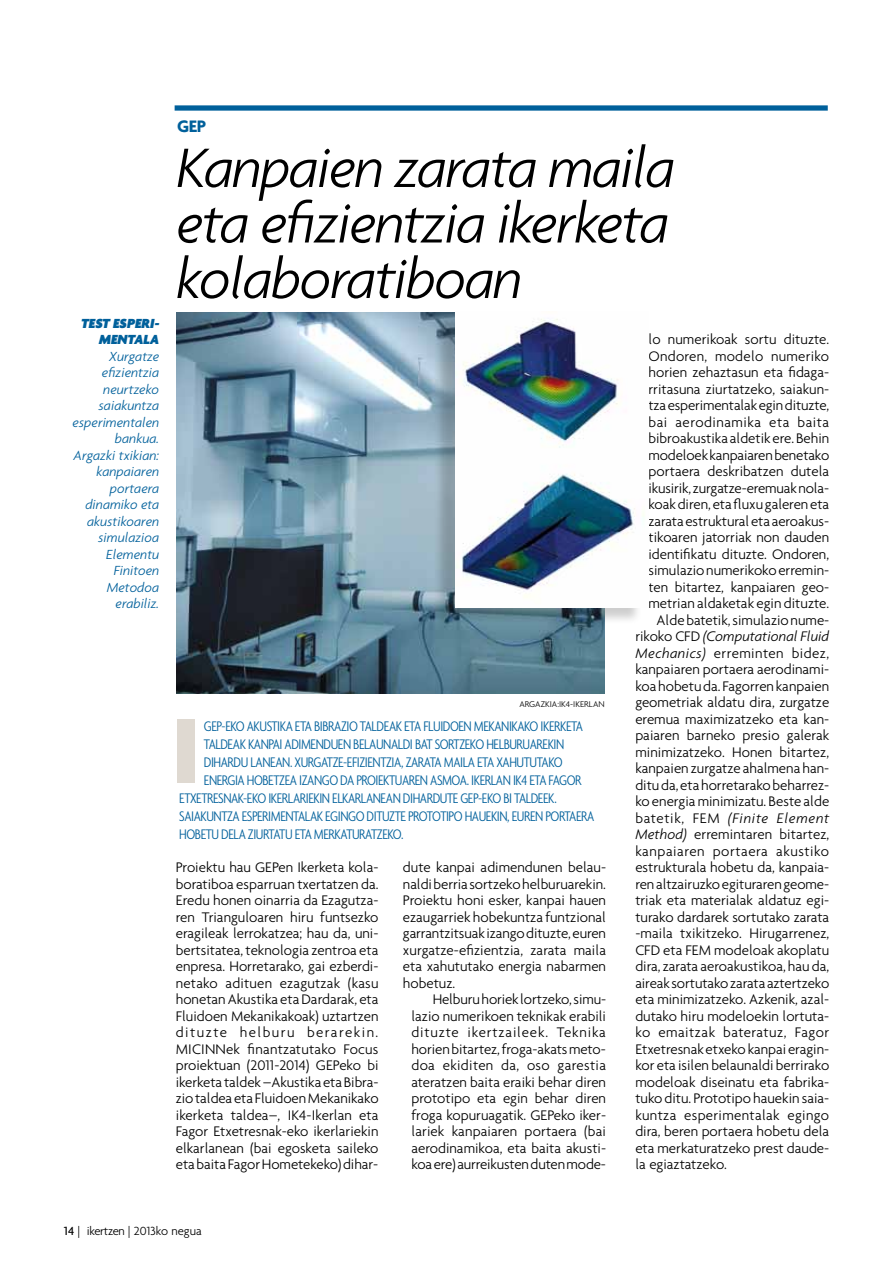
<style>
.page{position:relative;width:893px;height:1263px;background:#fff}
.page>*{position:absolute;margin:0;border:0;box-sizing:border-box;transform-origin:0 0}
.t1{font:italic 300 60px/55.5px "Agenda";letter-spacing:-.03em;color:#000;text-align:justify}
.t2{font:700 18px "Agenda";color:#00609b}
.t3{font:300 15px/16.5px "Agenda";color:#000;text-align:justify}
.t4{font:300 condensed 15px "Agenda";letter-spacing:-.03em;color:#00609b}
.t5{font:300 15px "Agenda";letter-spacing:.035em;color:#000}
.t6{font:300 15px "Agenda";letter-spacing:.02em;color:#000}
.t7{font:italic 300 15px "Agenda";color:#000}
.t8{font:300 15px "Agenda";letter-spacing:.03em;color:#000}
.t9{font:italic 300 15px "Agenda";letter-spacing:.045em;color:#000}
.t10{font:italic 300 14.25px/16.5px "Agenda";color:#00609b;text-align:right}
.t11{font:italic 900 14.25px/16.5px "Agenda";color:#00609b;text-align:right}
.t12{font:300 12.75px "Agenda";letter-spacing:-.01em;color:#000}
.t13{font:300 9px "Agenda";color:#000}
.s1{font-style:normal}
.s2{font-style:italic}
.s3{font-weight:500}
</style>
<div class="page">
<div style="left:175px;top:105px;width:653px;height:6px;background:#00609b"></div>
<img style="left:177px;top:312px;width:428px;height:382px">
<div style="left:177px;top:719px;width:18px;height:64px;background:#dfd9d1"></div>
<div style="left:433px;top:312px;width:210px;height:312px;background:#000;opacity:.2"></div>
<img style="left:456px;top:312px;width:188px;height:295px">
<p class="t11" style="left:81px;top:315px;width:80px">TEST ESPERI-<br>MENTALA</p>
<p class="t10" style="left:73px;top:348px;width:88px">Xurgatze efizientzia neurtzeko saiakuntza esperimentalen bankua.<br>Argazki txikian: kanpaiaren portaera dinamiko eta akustikoaren simulazioa<br>Elementu<br>Finitoen<br>Metodoa erabiliz.</p>
<p class="t2" style="left:177px;top:115px;width:31px">GEP</p>
<h1 class="t1" style="left:176px;top:139px;width:500px">Kanpaien zarata maila eta efizientzia ikerketa kolaboratiboan</h1>
<p class="t13" style="left:519px;top:699px;width:87px">ARGAZKIA:IK4-IKERLAN</p>
<p class="t4" style="left:204px;top:718px;width:381px">GEP-EKO AKUSTIKA ETA BIBRAZIO TALDEAK ETA FLU IDOEN MEKANIKAKO IKERKETA</p>
<p class="t4" style="left:204px;top:736px;width:362px">TALDEAK KANPAI ADIMENDUEN BELAUNALDI BAT SORTZEKO HELBURUAREKIN</p>
<p class="t4" style="left:204px;top:754px;width:360px">DIHARDU LANEAN. XU RGATZE-EFIZIENTZIA, ZARATA MAILA ETA XAHUTUTAKO</p>
<p class="t4" style="left:204px;top:772px;width:379px">ENERGIA HOBETZEA IZANGO DA PROIEKTUAREN ASMOA. IKERLAN IK4 ETA FAGOR</p>
<p class="t4" style="left:179px;top:790px;width:379px">ETXETRESNAK-EKO IKERLARIEKIN ELKARLANEAN DIHARDUTE GEP-EKO BI TALDEEK.</p>
<p class="t4" style="left:179px;top:808px;width:417px">SAIAKU NTZA ESPERIMENTALAK EGINGO DITUZTE PROTOTIPO HAUEKIN, EUREN PORTAERA</p>
<p class="t4" style="left:179px;top:826px;width:226px">HOBETU DELA ZIURTATU ETA MERKATURATZEKO.</p>
<p class="t3" style="left:176px;top:859px;width:204px">Proiektu hau GEPen Ikerketa kola&shy;boratiboa esparruan txertatzen da.<br>Eredu honen oinarria da Ezagutza&shy;ren Trianguloaren hiru funtsezko eragileak lerrokatzea; hau da, uni&shy;bertsitatea, teknologia zentroa eta enpresa. Horretarako, gai ezberdi&shy;netako adituen ezagutzak (kasu honetan Akustika eta Dardarak, eta Fluidoen Mekanikakoak) uztartzen dituzte helburu berarekin.<br>MICINNek finantzatutako Focus proiektuan (2011-2014) GEPeko bi ikerketa taldek –Akustika eta Bibra&shy;zio taldea eta Fluidoen Mekanikako ikerketa taldea–, IK4-Ikerlan eta Fagor Etxetresnak-eko ikerlariekin elkarlanean (bai egosketa saileko eta baita Fagor Hometekeko) dihar-</p>
<p class="t3" style="left:403px;top:859px;width:205px">dute kanpai adimendunen belau&shy;naldi berria sortzeko helburuarekin.<br>Proiektu honi esker, kanpai hauen ezaugarriek hobekuntza funtzional garrantzitsuak izango dituzte, euren xurgatze-efizientzia, zarata maila eta xahututako energia nabarmen hobetuz.</p>
<p class="t3" style="left:411px;top:991px;width:196px;text-indent:21px">Helburu horiek lortzeko, simu&shy;lazio numerikoen teknikak erabili dituzte ikertzaileek. Teknika horien bitartez, froga-akats meto&shy;doa ekiditen da, oso garestia ateratzen baita eraiki behar diren prototipo eta egin behar diren froga kopuruagatik. GEPeko iker&shy;lariek kanpaiaren portaera (bai aerodinamikoa, eta baita akusti&shy;koa ere) aurreikusten duten mode-</p>
<p class="t3" style="left:648px;top:331px;width:182px">lo numerikoak sortu dituzte.</p>
<p class="t6" style="left:648px;top:347px;width:182px">Ondoren, modelo numeriko</p>
<p class="t3" style="left:648px;top:364px;width:182px">horien zehaztasun eta fidaga-</p>
<p class="t3" style="left:648px;top:380px;width:182px">rritasuna ziurtatzeko, saiakun-</p>
<p class="t3" style="left:648px;top:397px;width:182px">tza esperimentalak egin dituzte,</p>
<p class="t5" style="left:648px;top:413px;width:182px">bai aerodinamika eta baita</p>
<p class="t3" style="left:648px;top:430px;width:182px">bibroakustika aldetik ere. Behin</p>
<p class="t3" style="left:648px;top:446px;width:182px">modeloek kanpaiaren benetako</p>
<p class="t3" style="left:648px;top:463px;width:182px">portaera deskribatzen dutela</p>
<p class="t3" style="left:648px;top:479px;width:182px">ikusirik, zurgatze-eremuak nola-</p>
<p class="t3" style="left:648px;top:496px;width:182px">koak diren, eta fluxu galeren eta</p>
<p class="t3" style="left:648px;top:512px;width:182px">zarata estruktural eta aeroakus-</p>
<p class="t3" style="left:648px;top:529px;width:182px">tikoaren jatorriak non dauden</p>
<p class="t3" style="left:648px;top:545px;width:182px">identifikatu dituzte. Ondoren,</p>
<p class="t3" style="left:648px;top:562px;width:182px">simulazio numerikoko erremin-</p>
<p class="t3" style="left:648px;top:578px;width:182px">ten bitartez, kanpaiaren geo-</p>
<p class="t3" style="left:648px;top:595px;width:182px">metrian aldaketak egin dituzte.</p>
<p class="t3" style="left:657px;top:611px;width:174px">Alde batetik, simulazio nume-</p>
<p class="t7" style="left:635px;top:628px;width:195px"><span class="s1">rikoko CFD</span> (Computational Fluid</p>
<p class="t8" style="left:635px;top:644px;width:195px"><span class="s2">Mechanics)</span> erreminten bidez,</p>
<p class="t3" style="left:635px;top:661px;width:195px">kanpaiaren portaera aerodinami-</p>
<p class="t3" style="left:635px;top:677px;width:195px">koa hobetu da. Fagorren kanpaien</p>
<p class="t3" style="left:635px;top:694px;width:195px">geometriak aldatu dira, zurgatze</p>
<p class="t3" style="left:635px;top:710px;width:195px">eremua maximizatzeko eta kan-</p>
<p class="t3" style="left:635px;top:727px;width:195px">paiaren barneko presio galerak</p>
<p class="t3" style="left:635px;top:743px;width:195px">minimizatzeko. Honen bitartez,</p>
<p class="t3" style="left:635px;top:760px;width:195px">kanpaien zurgatze ahalmena han-</p>
<p class="t3" style="left:635px;top:776px;width:195px">ditu da, eta horretarako beharrez-</p>
<p class="t3" style="left:635px;top:793px;width:195px">ko energia minimizatu. Beste alde</p>
<p class="t9" style="left:635px;top:809px;width:195px"><span class="s1">batetik, FEM</span> (Finite Element</p>
<p class="t3" style="left:635px;top:826px;width:196px"><span class="s2">Method)</span> erremintaren bitartez,</p>
<p class="t5" style="left:635px;top:842px;width:195px">kanpaiaren portaera akustiko</p>
<p class="t3" style="left:635px;top:859px;width:195px">estrukturala hobetu da, kanpaia-</p>
<p class="t3" style="left:635px;top:875px;width:195px">ren altzairuzko egituraren geome-</p>
<p class="t3" style="left:635px;top:892px;width:195px">triak eta materialak aldatuz egi-</p>
<p class="t3" style="left:635px;top:908px;width:195px">turako dardarek sortutako zarata</p>
<p class="t3" style="left:635px;top:925px;width:195px">-maila txikitzeko. Hirugarrenez,</p>
<p class="t3" style="left:635px;top:941px;width:195px">CFD eta FEM modeloak akoplatu</p>
<p class="t3" style="left:635px;top:958px;width:195px">dira, zarata aeroakustikoa, hau da,</p>
<p class="t3" style="left:635px;top:974px;width:195px">aireak sortutako zarata aztertzeko</p>
<p class="t3" style="left:635px;top:991px;width:195px">eta minimizatzeko. Azkenik, azal-</p>
<p class="t3" style="left:635px;top:1007px;width:195px">dutako hiru modeloekin lortuta-</p>
<p class="t5" style="left:635px;top:1024px;width:195px">ko emaitzak bateratuz, Fagor</p>
<p class="t3" style="left:635px;top:1040px;width:195px">Etxetresnak etxeko kanpai eragin-</p>
<p class="t3" style="left:635px;top:1057px;width:195px">kor eta isilen belaunaldi berrirako</p>
<p class="t3" style="left:635px;top:1073px;width:195px">modeloak diseinatu eta fabrika-</p>
<p class="t3" style="left:635px;top:1090px;width:195px">tuko ditu. Prototipo hauekin saia-</p>
<p class="t6" style="left:635px;top:1106px;width:195px">kuntza esperimentalak egingo</p>
<p class="t3" style="left:635px;top:1123px;width:195px">dira, beren portaera hobetu dela</p>
<p class="t3" style="left:635px;top:1139px;width:195px">eta merkaturatzeko prest daude-</p>
<p class="t3" style="left:635px;top:1156px;width:93px">la egiaztatzeko.</p>
<p class="t12" style="left:64px;top:1223px;width:139px"><span class="s3">14</span> | ikertzen | 2013ko negua</p>
</div>
